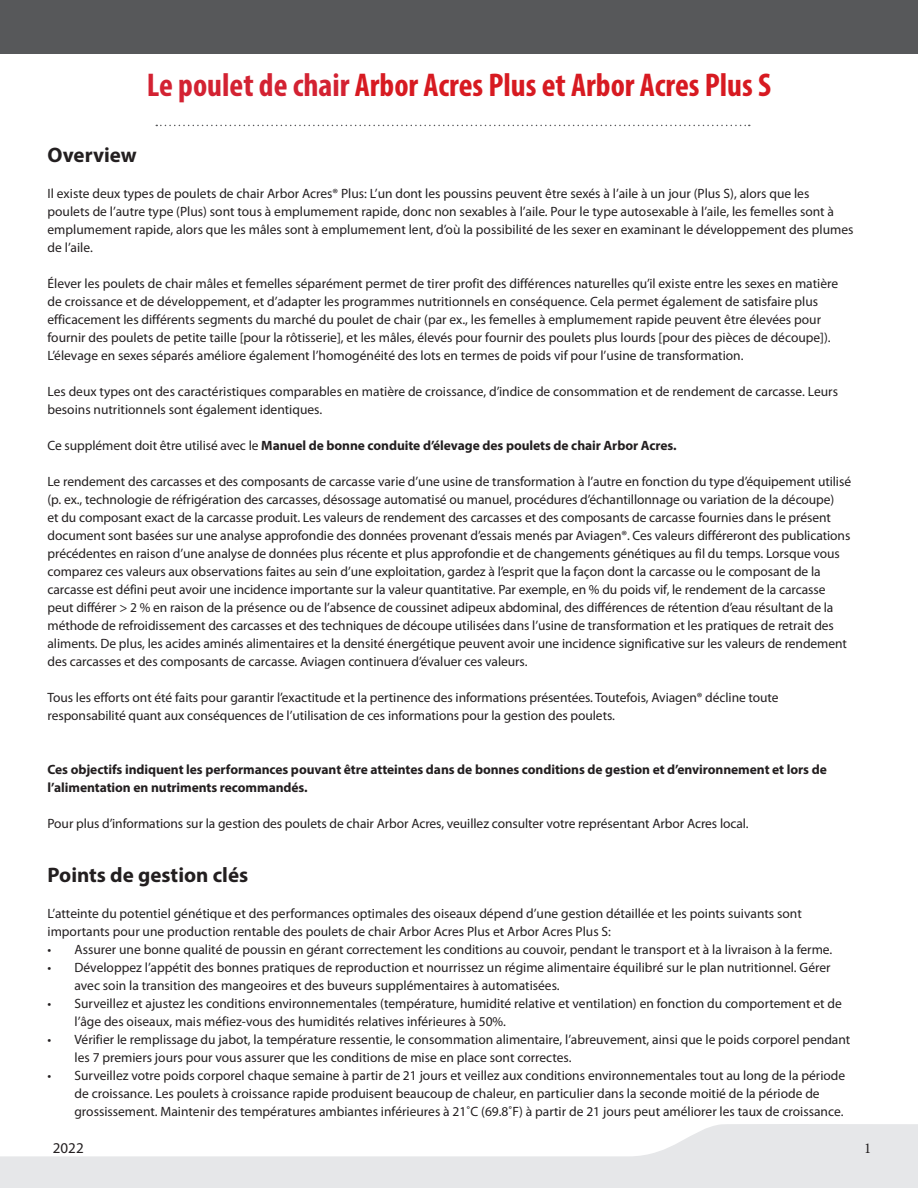
<style>
.page{position:relative;width:918px;height:1188px;background:#fff}
.page>*{position:absolute;margin:0;border:0;box-sizing:border-box;transform-origin:0 0}
.t1{font:700 condensed 33px "Myriad Pro";color:#d71a21}
.t2{font:700 21px "Myriad Pro";color:#231f20}
.t3{font:15px "Myriad Pro";color:#231f20}
.t4{font:15px "Minion Pro";color:#231f20}
.t5{font:13.5px/18px "Myriad Pro";color:#231f20}
.t6{font:700 13.5px/18px "Myriad Pro";letter-spacing:-.005em;color:#231f20}
.s1{color:#d32232}
.s2{font-weight:400}
</style>
<div class="page">
<svg style="left:0;top:1124px;width:918px;height:64px;fill:#e6e7e9"></svg>
<svg style="left:156px;top:125px;width:594px;height:1px"></svg>
<div style="left:0;top:0;width:918px;height:54px;background:#57585a"></div>
<p class="t1" style="left:147px;top:64px;width:626px"><span class="s1">Le poulet de chair</span> Arbor Acres Plus et Arbor Acres Plus S</p>
<p class="t2" style="left:48px;top:141px;width:91px">Overview</p>
<p class="t5" style="left:48px;top:184px;width:807px">Il existe deux types de poulets de chair Arbor Acres® Plus: L’un dont les poussins peuvent être sexés à l’aile à un jour (Plus S), alors que les poulets de l’autre type (Plus) sont tous à emplumement rapide, donc non sexables à l’aile. Pour le type autosexable à l’aile, les femelles sont à emplumement rapide, alors que les mâles sont à emplumement lent, d’où la possibilité de les sexer en examinant le développement des plumes de l’aile.</p>
<p class="t5" style="left:48px;top:274px;width:792px">Élever les poulets de chair mâles et femelles séparément permet de tirer profit des différences naturelles qu’il existe entre les sexes en matière de croissance et de développement, et d’adapter les programmes nutritionnels en conséquence. Cela permet également de satisfaire plus efficacement les différents segments du marché du poulet de chair (par ex., les femelles à emplumement rapide peuvent être élevées pour fournir des poulets de petite taille [pour la rôtisserie], et les mâles, élevés pour fournir des poulets plus lourds [pour des pièces de découpe]).<br>L’élevage en sexes séparés améliore également l’homogénéité des lots en termes de poids vif pour l’usine de transformation.</p>
<p class="t5" style="left:48px;top:382px;width:792px">Les deux types ont des caractéristiques comparables en matière de croissance, d’indice de consommation et de rendement de carcasse. Leurs besoins nutritionnels sont également identiques.</p>
<p class="t6" style="left:48px;top:436px;width:631px"><span class="s2">Ce supplément doit être utilisé avec le</span> Manuel de bonne conduite d’élevage des poulets de chair Arbor Acres.</p>
<p class="t5" style="left:48px;top:472px;width:805px">Le rendement des carcasses et des composants de carcasse varie d’une usine de transformation à l’autre en fonction du type d’équipement utilisé (p. ex., technologie de réfrigération des carcasses, désossage automatisé ou manuel, procédures d’échantillonnage ou variation de la découpe)<br>et du composant exact de la carcasse produit. Les valeurs de rendement des carcasses et des composants de carcasse fournies dans le présent document sont basées sur une analyse approfondie des données provenant d’essais menés par Aviagen®. Ces valeurs différeront des publications précédentes en raison d’une analyse de données plus récente et plus approfondie et de changements génétiques au fil du temps. Lorsque vous comparez ces valeurs aux observations faites au sein d’une exploitation, gardez à l’esprit que la façon dont la carcasse ou le composant de la carcasse est défini peut avoir une incidence importante sur la valeur quantitative. Par exemple, en % du poids vif, le rendement de la carcasse peut différer &gt; 2 % en raison de la présence ou de l’absence de coussinet adipeux abdominal, des différences de rétention d’eau résultant de la méthode de refroidissement des carcasses et des techniques de découpe utilisées dans l’usine de transformation et les pratiques de retrait des aliments. De plus, les acides aminés alimentaires et la densité énergétique peuvent avoir une incidence significative sur les valeurs de rendement des carcasses et des composants de carcasse. Aviagen continuera d’évaluer ces valeurs.</p>
<p class="t5" style="left:48px;top:688px;width:733px">Tous les efforts ont été faits pour garantir l’exactitude et la pertinence des informations présentées. Toutefois, Aviagen® décline toute responsabilité quant aux conséquences de l’utilisation de ces informations pour la gestion des poulets.</p>
<p class="t6" style="left:48px;top:760px;width:781px">Ces objectifs indiquent les performances pouvant être atteintes dans de bonnes conditions de gestion et d’environnement et lors de l’alimentation en nutriments recommandés.</p>
<p class="t5" style="left:48px;top:814px;width:703px">Pour plus d’informations sur la gestion des poulets de chair Arbor Acres, veuillez consulter votre représentant Arbor Acres local.</p>
<p class="t2" style="left:48px;top:861px;width:202px">Points de gestion clés</p>
<p class="t5" style="left:48px;top:904px;width:756px">L’atteinte du potentiel génétique et des performances optimales des oiseaux dépend d’une gestion détaillée et les points suivants sont importants pour une production rentable des poulets de chair Arbor Acres Plus et Arbor Acres Plus S:</p>
<p class="t5" style="left:48px;top:940px;width:786px">• Assurer une bonne qualité de poussin en gérant correctement les conditions au couvoir, pendant le transport et à la livraison à la ferme.</p>
<p class="t5" style="left:75px;top:958px;width:758px;text-indent:-27px">• Développez l’appétit des bonnes pratiques de reproduction et nourrissez un régime alimentaire équilibré sur le plan nutritionnel. Gérer avec soin la transition des mangeoires et des buveurs supplémentaires à automatisées.</p>
<p class="t5" style="left:75px;top:994px;width:769px;text-indent:-27px">• Surveillez et ajustez les conditions environnementales (température, humidité relative et ventilation) en fonction du comportement et de l’âge des oiseaux, mais méfiez-vous des humidités relatives inférieures à 50%.</p>
<p class="t5" style="left:75px;top:1030px;width:777px;text-indent:-27px">• Vérifier le remplissage du jabot, la température ressentie, le consommation alimentaire, l’abreuvement, ainsi que le poids corporel pendant les 7 premiers jours pour vous assurer que les conditions de mise en place sont correctes.</p>
<p class="t5" style="left:75px;top:1066px;width:772px;text-indent:-27px">• Surveillez votre poids corporel chaque semaine à partir de 21 jours et veillez aux conditions environnementales tout au long de la période de croissance. Les poulets à croissance rapide produisent beaucoup de chaleur, en particulier dans la seconde moitié de la période de grossissement. Maintenir des températures ambiantes inférieures à 21˚C (69.8˚F) à partir de 21 jours peut améliorer les taux de croissance.</p>
<p class="t3" style="left:53px;top:1139px;width:32px">2022</p>
<p class="t4" style="left:864px;top:1138px;width:9px">1</p>
</div>
